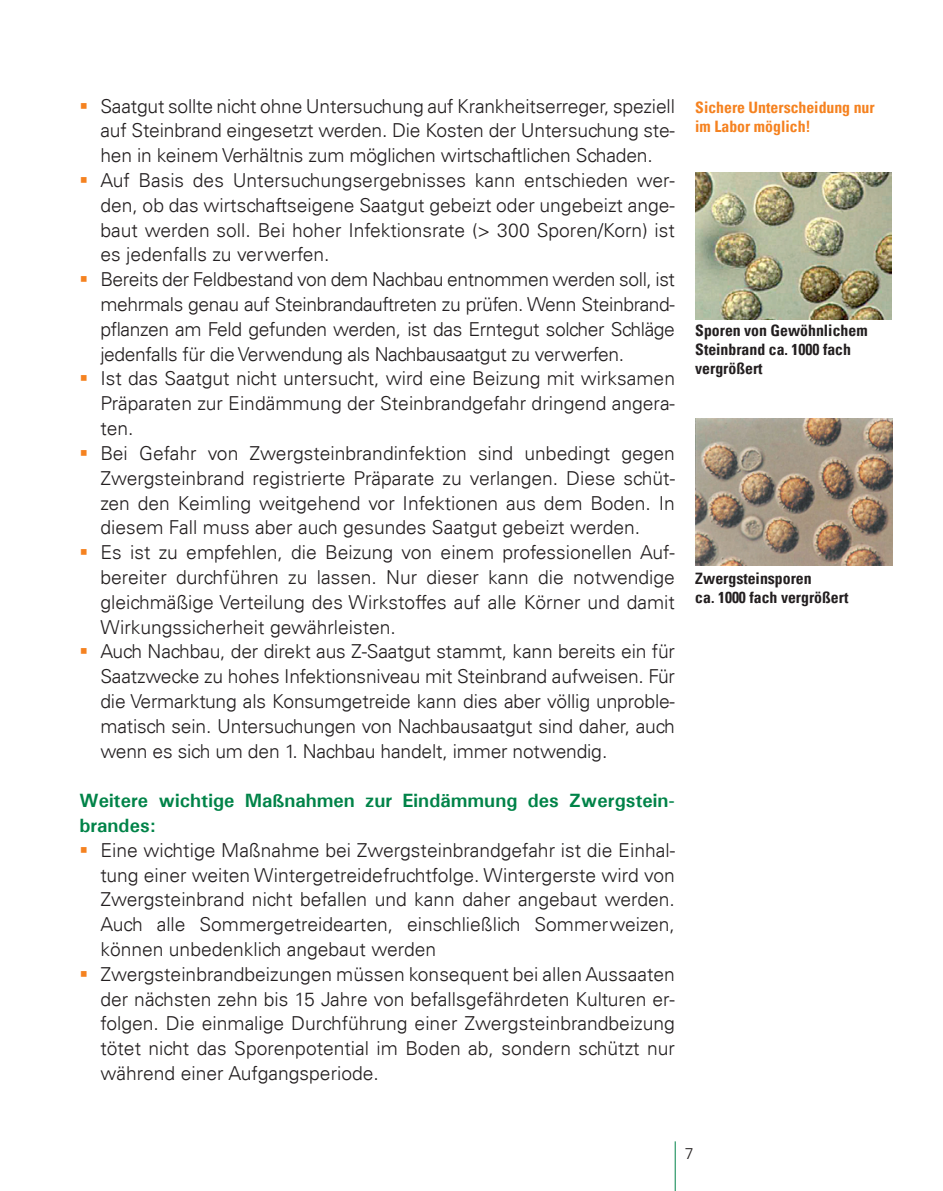
<style>
.page{position:relative;width:943px;height:1191px;background:#fff}
.page>*{position:absolute;margin:0;border:0;box-sizing:border-box;transform-origin:0 0}
.t1{font:300 19.25px/24.8px "Univers";color:#231f20;text-align:justify}
.t2{font:700 19.25px/24.8px "Univers";color:#008348}
.t3{font:700 condensed 15.75px/19.2px "Univers";color:#231f20}
.t4{font:700 condensed 15.75px/19.2px "Univers";color:#f58220}
.t5{font:300 15.75px "Univers";color:#231f20}
.s1{color:#f58220}
</style>
<div class="page">
<hr style="left:675px;top:1141px;width:1px;height:50px;background:#008348">
<img style="left:695px;top:172px;width:196px;height:147px">
<img style="left:695px;top:418px;width:197px;height:148px">
<p class="t1" style="left:100px;top:93px;width:576px;text-indent:-21px"><span class="s1">▪</span> Saatgut sollte nicht ohne Untersuchung auf Krankheitserreger, speziell auf Steinbrand eingesetzt werden. Die Kosten der Untersuchung ste&shy;hen in keinem Verhältnis zum möglichen wirtschaftlichen Schaden.</p>
<p class="t1" style="left:100px;top:168px;width:576px;text-indent:-21px"><span class="s1">▪</span> Auf Basis des Untersuchungsergebnisses kann entschieden wer&shy;den, ob das wirtschaftseigene Saatgut gebeizt oder ungebeizt ange&shy;baut werden soll. Bei hoher Infektionsrate (&gt; 300 Sporen/Korn) ist es jedenfalls zu verwerfen.</p>
<p class="t1" style="left:100px;top:267px;width:576px;text-indent:-21px"><span class="s1">▪</span> Bereits der Feldbestand von dem Nachbau entnommen werden soll, ist mehrmals genau auf Steinbrandauftreten zu prüfen. Wenn Steinbrand&shy;pflanzen am Feld gefunden werden, ist das Erntegut solcher Schläge jedenfalls für die Verwendung als Nachbausaatgut zu verwerfen.</p>
<p class="t1" style="left:100px;top:366px;width:576px;text-indent:-21px"><span class="s1">▪</span> Ist das Saatgut nicht untersucht, wird eine Beizung mit wirksamen Präparaten zur Eindämmung der Steinbrandgefahr dringend angera&shy;ten.</p>
<p class="t1" style="left:100px;top:440px;width:576px;text-indent:-21px"><span class="s1">▪</span> Bei Gefahr von Zwergsteinbrandinfektion sind unbedingt gegen Zwergsteinbrand registrierte Präparate zu verlangen. Diese schüt&shy;zen den Keimling weitgehend vor Infektionen aus dem Boden. In diesem Fall muss aber auch gesundes Saatgut gebeizt werden.</p>
<p class="t1" style="left:100px;top:540px;width:576px;text-indent:-21px"><span class="s1">▪</span> Es ist zu empfehlen, die Beizung von einem professionellen Auf&shy;bereiter durchführen zu lassen. Nur dieser kann die notwendige gleichmäßige Verteilung des Wirkstoffes auf alle Körner und damit Wirkungssicherheit gewährleisten.</p>
<p class="t1" style="left:100px;top:639px;width:576px;text-indent:-21px"><span class="s1">▪</span> Auch Nachbau, der direkt aus Z-Saatgut stammt, kann bereits ein für Saatzwecke zu hohes Infektionsniveau mit Steinbrand aufweisen. Für die Vermarktung als Konsumgetreide kann dies aber völlig unproble&shy;matisch sein. Untersuchungen von Nachbausaatgut sind daher, auch wenn es sich um den 1. Nachbau handelt, immer notwendig.</p>
<p class="t2" style="left:79px;top:788px;width:597px">Weitere wichtige Maßnahmen zur Eindämmung des Zwergstein&shy;brandes:</p>
<p class="t1" style="left:100px;top:837px;width:576px;text-indent:-21px"><span class="s1">▪</span> Eine wichtige Maßnahme bei Zwergsteinbrandgefahr ist die Einhal&shy;tung einer weiten Wintergetreidefruchtfolge. Wintergerste wird von Zwergsteinbrand nicht befallen und kann daher angebaut werden.<br>Auch alle Sommergetreidearten, einschließlich Sommerweizen, können unbedenklich angebaut werden</p>
<p class="t1" style="left:100px;top:961px;width:576px;text-indent:-21px"><span class="s1">▪</span> Zwergsteinbrandbeizungen müssen konsequent bei allen Aussaaten der nächsten zehn bis 15 Jahre von befallsgefährdeten Kulturen er&shy;folgen. Die einmalige Durchführung einer Zwergsteinbrandbeizung tötet nicht das Sporenpotential im Boden ab, sondern schützt nur während einer Aufgangsperiode.</p>
<p class="t4" style="left:695px;top:97px;width:181px">Sichere Unterscheidung nur im Labor möglich!</p>
<p class="t3" style="left:695px;top:321px;width:174px">Sporen von Gewöhnlichem<br>Steinbrand ca. 1000 fach vergrößert</p>
<p class="t3" style="left:695px;top:569px;width:155px">Zwergsteinsporen<br>ca. 1000 fach vergrößert</p>
<p class="t5" style="left:685px;top:1144px;width:10px">7</p>
</div>
